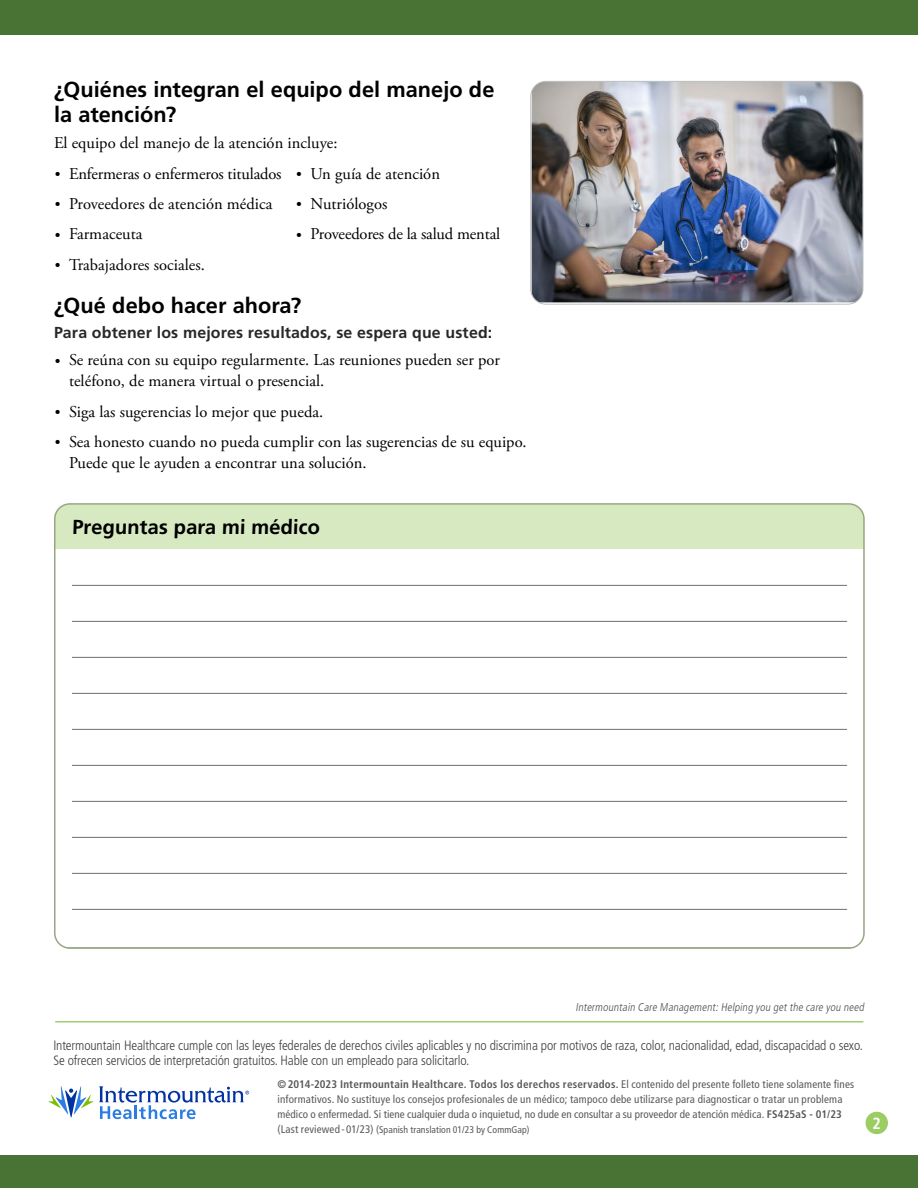
<style>
.page{position:relative;width:918px;height:1188px;background:#fff}
.page>*{position:absolute;margin:0;border:0;box-sizing:border-box;transform-origin:0 0}
.Level_1__h2{font:700 21.75px/24.8px "Frutiger LT Std";color:#000}
.t1{font:700 20.25px "Frutiger LT Std";color:#000}
.Main__p{font:16.5px/21px "Adobe Garamond Pro";color:#000}
.t2{font:700 condensed 16.2px "Frutiger LT Std";color:#fff}
.Level_1_-_tight_1{font:700 15.9px "Frutiger LT Std";letter-spacing:.01em;color:#292829}
.t3{font:300 condensed 13.5px/15.5px "Frutiger LT Std";letter-spacing:-.01em;color:#414042}
.t4{font:italic 300 condensed 11.25px "Frutiger LT Std";color:#4d4d4f}
.Footer___h6{font:condensed 10.95px/15px "Frutiger LT Std";letter-spacing:.01em;color:#58595b}
.Footer___h6-2{font:condensed 9.75px "Frutiger LT Std";letter-spacing:.005em;color:#58595b}
.s1{font-size:15px}
.s2{font-weight:700}
.s3{font-size:10.95px}
.s4{font-size:10.5px}
</style>
<div class="page">
<div style="left:0;top:0;width:918px;height:35px;background:#497235"></div>
<div style="left:0;top:1156px;width:918px;height:32px;background:#497235"></div>
<div style="left:866px;top:1112px;width:22px;height:22px;background:#9bcd63;border-radius:50%"></div>
<hr style="left:55px;top:1021px;width:808px;height:2px;background:#a1cf6d">
<svg style="left:49px;top:1086px;width:44px;height:31px"></svg>
<svg style="left:99px;top:1086px;width:150px;height:33px"></svg>
<div style="left:55px;top:504px;width:809px;height:45px;background:#d7e9c1"></div>
<hr style="left:864px;top:504px;width:1px;height:45px;background:#939598">
<hr style="left:864px;top:549px;width:1px;height:398px;background:#939598">
<hr style="left:55px;top:947px;width:809px;height:1px;background:#939598">
<hr style="left:72px;top:585px;width:775px;height:1px;background:#6d6e71">
<hr style="left:72px;top:621px;width:775px;height:1px;background:#6d6e71">
<hr style="left:72px;top:657px;width:775px;height:1px;background:#6d6e71">
<hr style="left:72px;top:693px;width:775px;height:1px;background:#6d6e71">
<hr style="left:72px;top:729px;width:775px;height:1px;background:#6d6e71">
<hr style="left:72px;top:765px;width:775px;height:1px;background:#6d6e71">
<hr style="left:72px;top:801px;width:775px;height:1px;background:#6d6e71">
<hr style="left:72px;top:837px;width:775px;height:1px;background:#6d6e71">
<hr style="left:72px;top:873px;width:775px;height:1px;background:#6d6e71">
<hr style="left:72px;top:909px;width:775px;height:1px;background:#6d6e71">
<div style="left:54px;top:503px;width:811px;height:446px;border:2px solid #98a783;border-radius:15px"></div>
<img style="left:532px;top:81px;width:331px;height:221px">
<div style="left:530px;top:81px;width:333px;height:224px;border:1px solid #bcbec0;border-radius:15px"></div>
<p class="Level_1__h2" style="left:54px;top:77px;width:442px">¿Quiénes integran el equipo del manejo de la atención?</p>
<p class="Main__p" style="left:54px;top:133px;width:285px">El equipo del manejo de la atención incluye:</p>
<p class="Main__p" style="left:55px;top:164px;width:228px"><span class="s1">•</span> Enfermeras o enfermeros titulados</p>
<p class="Main__p" style="left:55px;top:194px;width:219px"><span class="s1">•</span> Proveedores de atención médica</p>
<p class="Main__p" style="left:55px;top:224px;width:89px"><span class="s1">•</span> Farmaceuta</p>
<p class="Main__p" style="left:55px;top:255px;width:152px"><span class="s1">•</span> Trabajadores sociales.</p>
<p class="Main__p" style="left:296px;top:164px;width:145px"><span class="s1">•</span> Un guía de atención</p>
<p class="Main__p" style="left:296px;top:194px;width:93px"><span class="s1">•</span> Nutriólogos</p>
<p class="Main__p" style="left:296px;top:224px;width:205px"><span class="s1">•</span> Proveedores de la salud mental</p>
<p class="Level_1__h2" style="left:54px;top:293px;width:249px">¿Qué debo hacer ahora?</p>
<p class="Level_1_-_tight_1" style="left:54px;top:324px;width:440px">Para obtener los mejores resultados, se espera que usted:</p>
<p class="Main__p" style="left:69px;top:350px;width:433px;text-indent:-14px"><span class="s1">•</span> Se reúna con su equipo regularmente. Las reuniones pueden ser por teléfono, de manera virtual o presencial.</p>
<p class="Main__p" style="left:55px;top:402px;width:270px"><span class="s1">•</span> Siga las sugerencias lo mejor que pueda.</p>
<p class="Main__p" style="left:69px;top:432px;width:459px;text-indent:-14px"><span class="s1">•</span> Sea honesto cuando no pueda cumplir con las sugerencias de su equipo.<br>Puede que le ayuden a encontrar una solución.</p>
<p class="t1" style="left:72px;top:515px;width:250px">Preguntas para mi médico</p>
<p class="t4" style="left:575px;top:1000px;width:292px">Intermountain Care Management:Helping you getthe care you need</p>
<p class="t3" style="left:53px;top:1037px;width:811px">Intermountain Healthcare cumple con las leyes federales de derechos civiles aplicables y no discrimina por motivos de raza, color, nacionalidad, edad, discapacidad o sexo.<br>Se ofrecen servicios de interpretación gratuitos. Hable con un empleado para solicitarlo.</p>
<p class="Footer___h6" style="left:278px;top:1077px;width:578px"><span class="s2">©2014-2023 Intermountain Healthcare. Todos los derechos reservados.</span> El contenido del presente folleto tiene solamente fines informativos. No sustituye los consejos profesionales de un médico; tampoco debe utilizarse para diagnosticar o tratar un problema médico o enfermedad. Si tiene cualquier duda o inquietud, no dude en consultar a su proveedor de atención médica. <span class="s2">FS425aS - 01/23</span></p>
<p class="Footer___h6-2" style="left:278px;top:1124px;width:254px"><span class="s3">(Last reviewed - 01/23)</span> <span class="s4">(</span>Spanish translation 01/23 by CommGap)</p>
<p class="t2" style="left:873px;top:1113px;width:10px">2</p>
</div>
